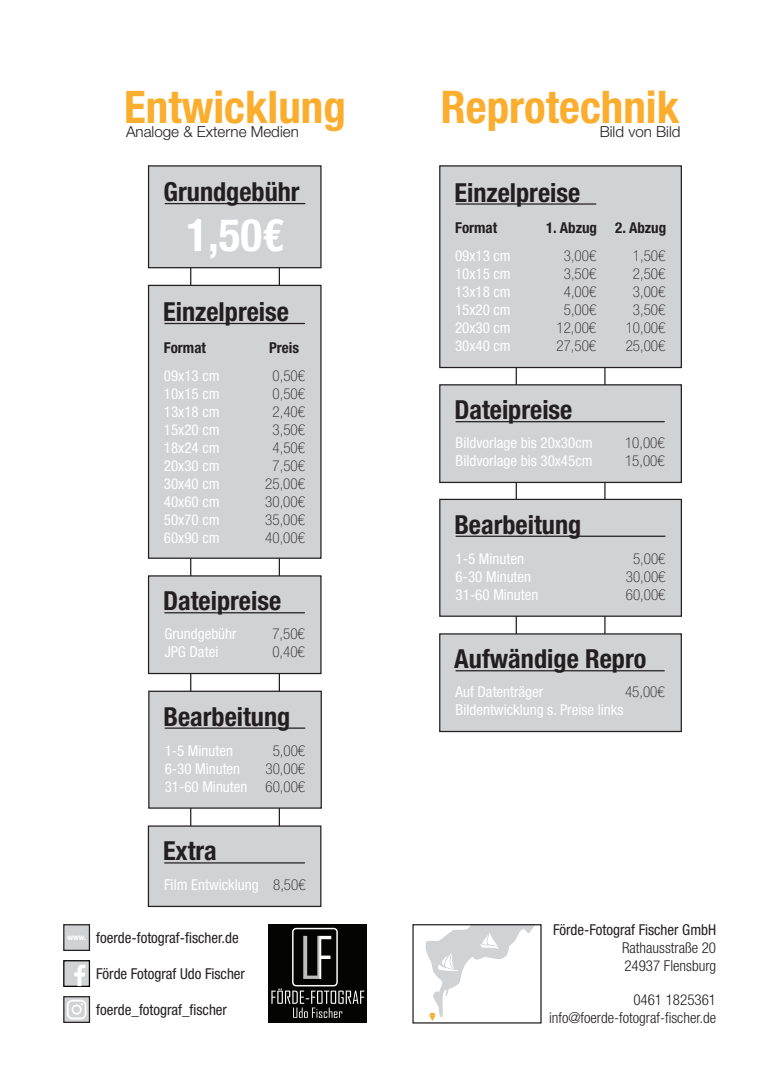
<style>
.page{position:relative;width:780px;height:1088px;background:#fff}
.page>*{position:absolute;margin:0;border:0;box-sizing:border-box;transform-origin:0 0}
.t1{font:700 condensed 45px "Helvetica Neue LT Std";color:#fbad2e}
.t2{font:700 condensed 45px "Helvetica Neue LT Std";color:#fff}
.t3{font:700 condensed 26.25px "Helvetica Neue LT Std";color:#231f20}
.t4{font:300 15.12px "Helvetica Neue LT Std";color:#231f20}
.t5{font:condensed 15px/18px "Helvetica Neue LT Std";color:#fff;text-align:justify}
.t6{font:100 condensed 15px/18px "Helvetica Neue LT Std";color:#231f20;text-align:center}
.t7{font:condensed 15px "Helvetica Neue LT Std";color:#231f20}
.t8{font:300 condensed 15px/18px "Helvetica Neue LT Std";color:#231f20;text-align:right}
.t9{font:700 condensed 15px "Helvetica Neue LT Std";color:#231f20}
.t10{font:700 condensed 8.12px "Helvetica Neue LT Std";color:#fff}
.s1{font-weight:400;color:#fff}
.s2{font-weight:100;color:#231f20}
</style>
<div class="page">
<div style="left:412px;top:924px;width:129px;height:99px;border:1px solid #231f20"></div>
<img style="left:268px;top:924px;width:99px;height:99px">
<div style="left:63px;top:924px;width:27px;height:27px;background:#d1d2d4;border:1px solid #231f20"></div>
<div style="left:63px;top:996px;width:27px;height:27px;background:#d1d2d4;border:1px solid #231f20"></div>
<svg style="left:67px;top:1000px;width:19px;height:19px"></svg>
<div style="left:63px;top:960px;width:27px;height:27px;background:#d1d2d4;border:1px solid #000001"></div>
<svg style="left:74px;top:964px;width:11px;height:23px"></svg>
<hr style="left:515px;top:227px;width:2px;height:480px;background:#231f20">
<hr style="left:604px;top:227px;width:1px;height:480px;background:#231f20">
<hr style="left:190px;top:229px;width:1px;height:667px;background:#231f20">
<hr style="left:279px;top:229px;width:1px;height:667px;background:#231f20">
<svg style="left:423px;top:925px;width:118px;height:98px"></svg>
<div style="left:148px;top:165px;width:173px;height:103px;background:#d1d2d4;border:1px solid #231f20"></div>
<hr style="left:165px;top:203px;width:140px;height:1px;background:#231f20">
<div style="left:148px;top:285px;width:173px;height:274px;background:#d1d2d4;border:1px solid #231f20"></div>
<hr style="left:164px;top:323px;width:141px;height:1px;background:#231f20">
<div style="left:148px;top:575px;width:173px;height:99px;background:#d1d2d4;border:1px solid #231f20"></div>
<hr style="left:164px;top:612px;width:141px;height:1px;background:#231f20">
<div style="left:148px;top:691px;width:174px;height:118px;background:#d1d2d4;border:1px solid #231f20"></div>
<hr style="left:165px;top:727px;width:140px;height:2px;background:#231f20">
<div style="left:148px;top:825px;width:173px;height:82px;background:#d1d2d4;border:1px solid #231f20"></div>
<hr style="left:164px;top:862px;width:141px;height:1px;background:#231f20">
<div style="left:439px;top:165px;width:243px;height:203px;background:#d1d2d4;border:1px solid #231f20"></div>
<hr style="left:455px;top:203px;width:141px;height:2px;background:#231f20">
<div style="left:439px;top:384px;width:243px;height:99px;background:#d1d2d4;border:1px solid #231f20"></div>
<hr style="left:455px;top:421px;width:209px;height:1px;background:#231f20">
<div style="left:439px;top:633px;width:243px;height:99px;background:#d1d2d4;border:1px solid #231f20"></div>
<hr style="left:455px;top:670px;width:209px;height:1px;background:#231f20">
<div style="left:439px;top:499px;width:243px;height:118px;background:#d1d2d4;border:1px solid #231f20"></div>
<hr style="left:455px;top:536px;width:210px;height:1px;background:#231f20">
<h1 class="t1" style="left:124px;top:80px;width:223px">Entwicklung</h1>
<h1 class="t1" style="left:441px;top:80px;width:240px">Reprotechnik</h1>
<p class="t4" style="left:126px;top:122px;width:174px">Analoge &amp; Externe Medien</p>
<p class="t4" style="left:599px;top:122px;width:82px">Bild von Bild</p>
<h2 class="t3" style="left:163px;top:176px;width:138px">Grundgebühr</h2>
<h1 class="t2" style="left:186px;top:207px;width:99px">1,50€</h1>
<h2 class="t3" style="left:163px;top:296px;width:127px">Einzelpreise</h2>
<p class="t9" style="left:164px;top:338px;width:44px">Format</p>
<p class="t9" style="left:269px;top:338px;width:31px">Preis</p>
<p class="t5" style="left:164px;top:366px;width:57px">09x13 cm 10x15 cm 13x18 cm 15x20 cm 18x24 cm 20x30 cm 30x40 cm 40x60 cm 50x70 cm 60x90 cm</p>
<p class="t6" style="left:265px;top:366px;width:41px">0,50€<br>0,50€<br>2,40€<br>3,50€<br>4,50€<br>7,50€<br>25,00€<br>30,00€<br>35,00€<br>40,00€</p>
<h2 class="t3" style="left:163px;top:585px;width:120px">Dateipreise</h2>
<p class="t5" style="left:164px;top:625px;width:74px">Grundgebühr</p>
<p class="t6" style="left:272px;top:625px;width:34px">7,50€</p>
<p class="t5" style="left:164px;top:643px;width:56px">JPG Datei</p>
<p class="t6" style="left:272px;top:643px;width:34px">0,40€</p>
<h2 class="t3" style="left:163px;top:700px;width:128px">Bearbeitung</h2>
<p class="t5" style="left:165px;top:741px;width:70px">1-5 Minuten</p>
<p class="t6" style="left:273px;top:741px;width:34px">5,00€</p>
<p class="t5" style="left:165px;top:759px;width:77px">6-30 Minuten</p>
<p class="t6" style="left:165px;top:759px;width:142px;text-align:right">30,00€<br><span class="s1">31-60 Minuten</span> 60,00€</p>
<h2 class="t3" style="left:454px;top:176px;width:127px">Einzelpreise</h2>
<p class="t9" style="left:455px;top:219px;width:44px">Format</p>
<p class="t9" style="left:546px;top:219px;width:122px">1. Abzug 2. Abzug</p>
<p class="t5" style="left:455px;top:247px;width:57px">09x13 cm 10x15 cm 13x18 cm 15x20 cm 20x30 cm 30x40 cm</p>
<p class="t6" style="left:556px;top:247px;width:41px">3,00€<br>3,50€<br>4,00€<br>5,00€<br>12,00€<br>27,50€</p>
<p class="t6" style="left:625px;top:247px;width:41px">1,50€<br>2,50€<br>3,00€<br>3,50€<br>10,00€<br>25,00€</p>
<h2 class="t3" style="left:454px;top:394px;width:120px">Dateipreise</h2>
<p class="t5" style="left:455px;top:434px;width:138px">Bildvorlage bis 20x30cm</p>
<p class="t6" style="left:625px;top:434px;width:41px">10,00€</p>
<p class="t5" style="left:455px;top:452px;width:138px">Bildvorlage bis 30x45cm</p>
<p class="t6" style="left:625px;top:452px;width:41px">15,00€</p>
<h2 class="t3" style="left:454px;top:508px;width:128px">Bearbeitung</h2>
<p class="t5" style="left:455px;top:549px;width:84px;text-align:left">1-5 Minuten<br>6-30 Minuten<br>31-60 Minuten</p>
<p class="t6" style="left:625px;top:549px;width:41px">5,00€<br>30,00€<br>60,00€</p>
<h2 class="t3" style="left:454px;top:643px;width:193px">Aufwändige Repro</h2>
<p class="t5" style="left:455px;top:683px;width:169px">Auf Datenträger<br>Bildentwicklung s. Preise links</p>
<p class="t6" style="left:625px;top:683px;width:41px">45,00€</p>
<h2 class="t3" style="left:163px;top:835px;width:55px">Extra</h2>
<p class="t5" style="left:164px;top:876px;width:143px">Film Entwicklung <span class="s2">8,50€</span></p>
<p class="t10" style="left:67px;top:932px;width:20px">www.</p>
<p class="t7" style="left:96px;top:929px;width:144px">foerde-fotograf-fischer.de</p>
<p class="t7" style="left:96px;top:965px;width:150px">Förde Fotograf Udo Fischer</p>
<p class="t7" style="left:96px;top:1001px;width:132px">foerde_fotograf_fischer</p>
<p class="t7" style="left:553px;top:921px;width:164px">Förde-Fotograf Fischer GmbH</p>
<p class="t8" style="left:622px;top:938px;width:96px;text-align:left">Rathausstraße 20<br>24937 Flensburg</p>
<p class="t8" style="left:549px;top:990px;width:168px">0461 1825361 info@foerde-fotograf-fischer.de</p>
</div>
